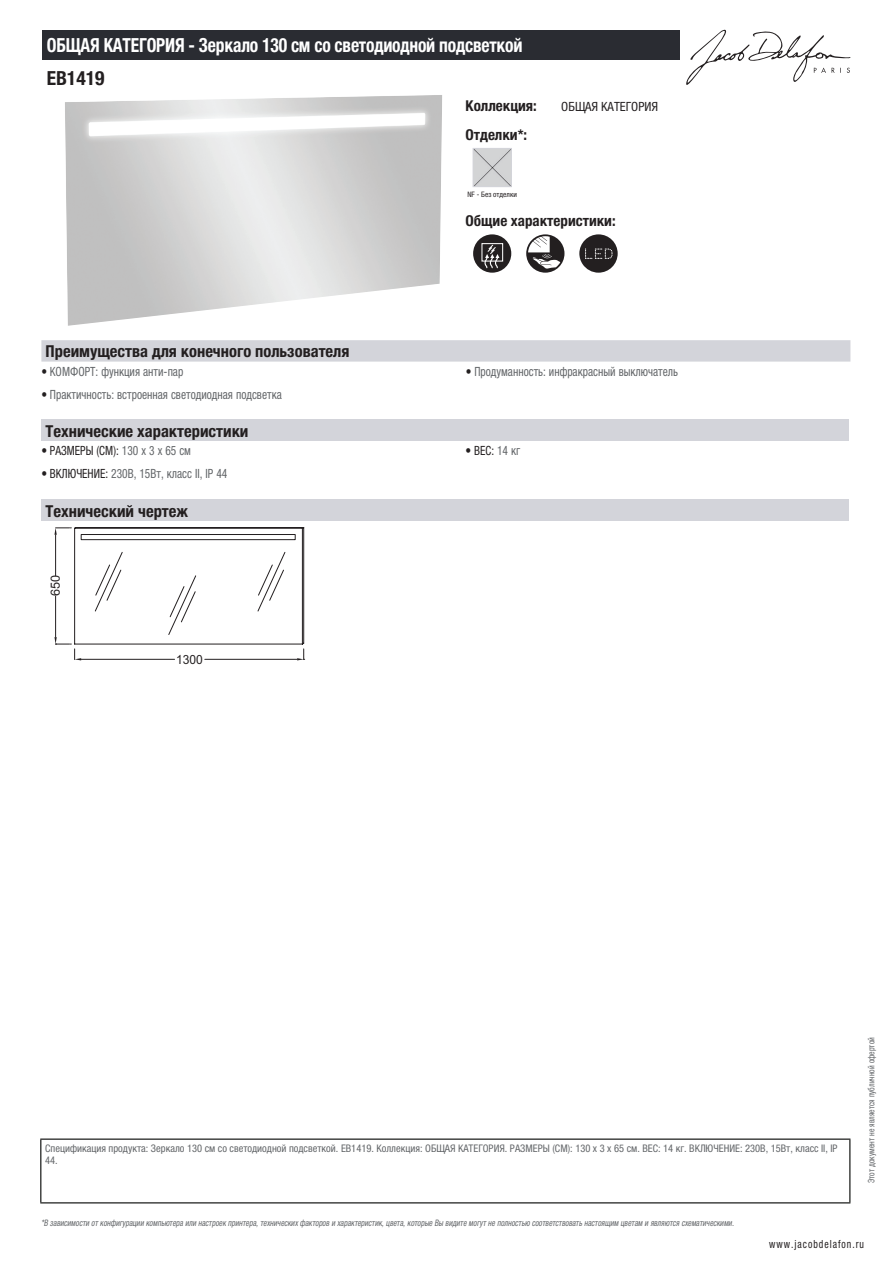
<style>
.page{position:relative;width:893px;height:1263px;background:#fff}
.page>*{position:absolute;margin:0;border:0;box-sizing:border-box;transform-origin:0 0}
.t1{font:700 condensed 19.5px "Helvetica Neue LTCYR";letter-spacing:-.01em;color:#fff;scale:.9 1}
.t2{font:700 condensed 19.5px "Helvetica Neue LTCYR";color:#231f20}
.t3{font:700 condensed 16.5px "Helvetica Neue LTCYR";color:#231f20}
.t4{font:700 condensed 15px "Helvetica Neue LTCYR";color:#231f20}
.t5{font:condensed 12.75px "Helvetica Neue LTCYR";color:#626568;scale:.9 1}
.t6{font:condensed 12.75px "Helvetica Neue LTCYR";color:#231f20;scale:.9 1}
.t7{font:condensed 12.75px "Helvetica Neue LTCYR";color:#231f20}
.t8{font:12.6px "Arial";color:#231f20;scale:.95 1}
.t9{font:12.6px "Arial";color:#231f20}
.t10{font:condensed 11.25px "Helvetica Neue LTCYR";letter-spacing:.1em;color:#231f20;scale:.87 1}
.t11{font:condensed 10.5px/12px "Helvetica Neue LTCYR";color:#626568}
.t12{font:italic condensed 9px "Helvetica Neue LTCYR";color:#626568;scale:.87 1}
.t13{font:condensed 9px "Helvetica Neue LTCYR";color:#626568;scale:.87 1}
.t14{font:condensed 7.5px "Helvetica Neue LTCYR";color:#231f20}
.s1{color:#231f20}
.s2{color:#626568}
</style>
<div class="page">
<svg style="left:686px;top:30px;width:164px;height:55px"></svg>
<img style="left:475px;top:150px;width:35px;height:35px">
<div style="left:473px;top:148px;width:39px;height:39px;border:1px solid #d3d4da"></div>
<svg style="left:473px;top:234px;width:38px;height:39px"></svg>
<div style="left:481px;top:243px;width:22px;height:19px;border:1px solid #fff"></div>
<svg style="left:526px;top:234px;width:38px;height:39px"></svg>
<svg style="left:579px;top:234px;width:39px;height:39px"></svg>
<div style="left:41px;top:340px;width:809px;height:22px;background:#d3d4da"></div>
<div style="left:41px;top:420px;width:808px;height:21px;background:#d3d4da"></div>
<div style="left:41px;top:499px;width:808px;height:22px;background:#d3d4da"></div>
<svg style="left:54px;top:527px;width:251px;height:133px"></svg>
<div style="left:43px;top:30px;width:637px;height:30px;background:#2a2c32"></div>
<hr style="left:40px;top:1138px;width:810px;height:2px;background:#040503">
<hr style="left:40px;top:1140px;width:1px;height:62px;background:#040503">
<hr style="left:849px;top:1140px;width:1px;height:62px;background:#040503">
<hr style="left:40px;top:1202px;width:810px;height:1px;background:#040503">
<h1 class="t1" style="left:47px;top:34px;width:530px">ОБЩАЯ КАТЕГОРИЯ - Зеркало 130 см со светодиодной подсветкой</h1>
<h1 class="t2" style="left:47px;top:67px;width:59px">EB1419</h1>
<h3 class="t4" style="left:466px;top:97px;width:73px">Коллекция:</h3>
<h3 class="t7" style="left:561px;top:99px;width:98px">ОБЩАЯ КАТЕГОРИЯ</h3>
<h3 class="t4" style="left:466px;top:126px;width:63px">Отделки*:</h3>
<p class="t14" style="left:467px;top:190px;width:51px">NF - Без отделки</p>
<h3 class="t4" style="left:466px;top:212px;width:152px">Общие характеристики:</h3>
<h2 class="t3" style="left:46px;top:342px;width:305px">Преимущества для конечного пользователя</h2>
<h3 class="t5" style="left:41px;top:364px;width:159px"><span class="s1">•</span> КОМФОРТ: функция анти-пар</h3>
<h3 class="t5" style="left:466px;top:364px;width:237px"><span class="s1">•</span> Продуманность: инфракрасный выключатель</h3>
<h3 class="t5" style="left:41px;top:387px;width:269px"><span class="s1">•</span> Практичность: встроенная светодиодная подсветка</h3>
<h2 class="t3" style="left:46px;top:422px;width:204px">Технические характеристики</h2>
<h3 class="t6" style="left:41px;top:444px;width:168px">• РАЗМЕРЫ (СМ): <span class="s2">130 x 3 x 65 см</span></h3>
<h3 class="t6" style="left:466px;top:444px;width:62px">• ВЕС: <span class="s2">14 кг</span></h3>
<h3 class="t5" style="left:41px;top:466px;width:208px"><span class="s1">• ВКЛЮЧЕНИЕ:</span> 230В, 15Вт, класс II, IP 44</h3>
<h2 class="t3" style="left:46px;top:501px;width:144px">Технический чертеж</h2>
<h3 class="t9" style="left:47px;top:596px;width:23px;rotate:-90deg">650</h3>
<h3 class="t8" style="left:176px;top:651px;width:30px">1300</h3>
<p class="t11" style="left:45px;top:1142px;width:794px">Спецификация продукта: Зеркало 130 см со светодиодной подсветкой. EB1419. Коллекция: ОБЩАЯ КАТЕГОРИЯ. РАЗМЕРЫ (СМ): 130 x 3 x 65 см. ВЕС: 14 кг. ВКЛЮЧЕНИЕ: 230В, 15Вт, класс II, IP<br>44.</p>
<p class="t12" style="left:41px;top:1218px;width:800px">*В зависимости отконфигурации компьютера или настроек принтера,техническихфакторов и характеристик,цвета,которые Вы видите могутне полностью соответствоватьнастоящим цветам и являются схематическими.</p>
<p class="t13" style="left:866px;top:1183px;width:169px;rotate:-90deg">Этот документ не является публичной офертой</p>
<p class="t10" style="left:769px;top:1237px;width:110px">www.jacobdelafon.ru</p>
</div>
